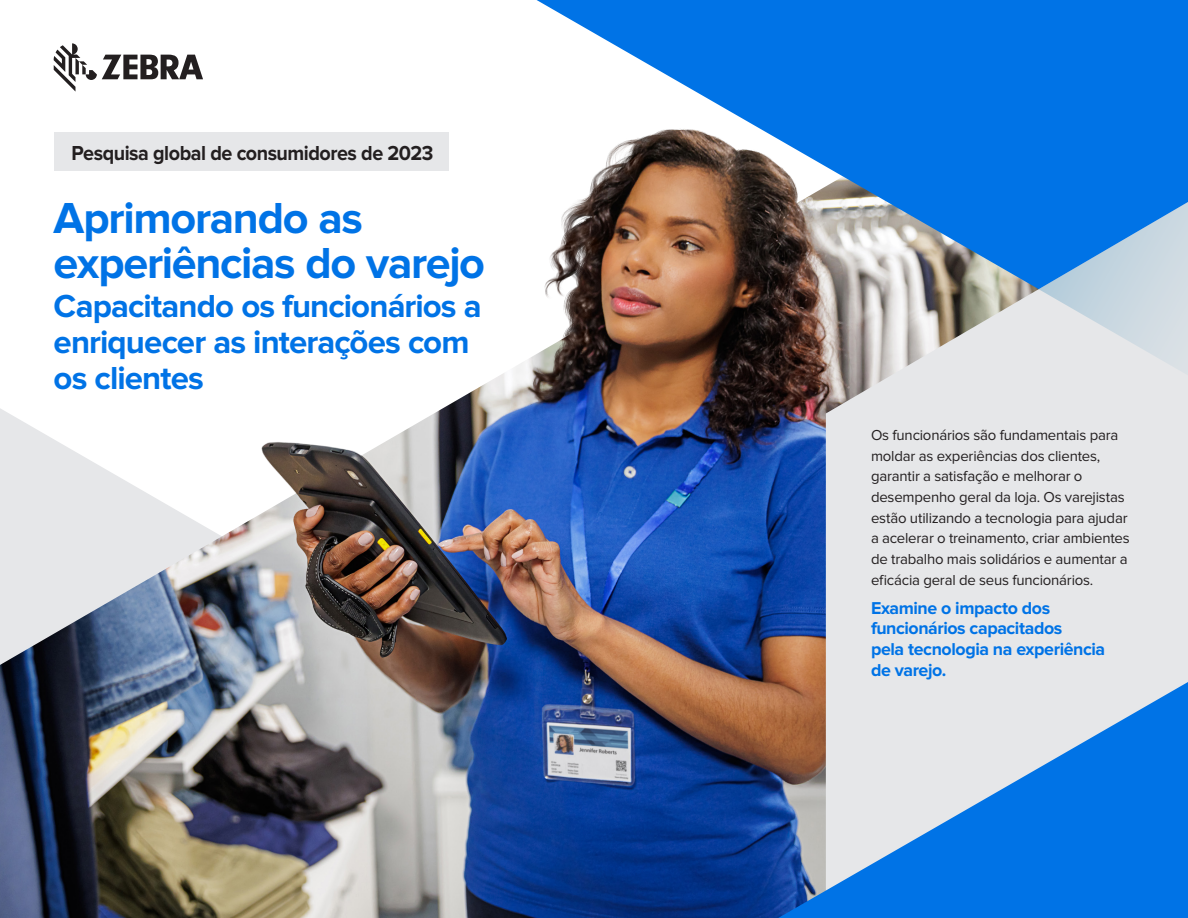
<style>
.page{position:relative;width:1188px;height:918px;background:#fff}
.page>*{position:absolute;margin:0;border:0;box-sizing:border-box;transform-origin:0 0}
.Body{font:700 45px/45px "Proxima Nova";letter-spacing:-.03em;color:#0073e6}
.Body-2{font:700 33px/36px "Proxima Nova";letter-spacing:-.025em;color:#0073e6}
.Body_copy{font:700 21px "Proxima Nova";letter-spacing:-.025em;color:#231f20;scale:.94 1}
.Body-3{font:700 17.85px/20.7px "Proxima Nova";letter-spacing:-.025em;color:#0073e6}
.Body-4{font:15px/20.7px "Proxima Nova";letter-spacing:-.015em;color:#231f20}
</style>
<div class="page">
<img style="left:0;top:408px;width:252px;height:510px">
<svg style="left:537px;top:0;width:651px;height:202px;background:#2285e9"></svg>
<svg style="left:54px;top:43px;width:149px;height:49px"></svg>
<img style="left:252px;top:128px;width:599px;height:790px">
<div style="left:826px;top:438px;width:362px;height:244px;background:#e6e7e9"></div>
<svg style="left:826px;top:202px;width:362px;height:236px;background:#b0c3d5"></svg>
<svg style="left:778px;top:682px;width:410px;height:236px;background:#68a0db"></svg>
<div style="left:54px;top:132px;width:395px;height:39px;background:#e6e7e9"></div>
<p class="Body_copy" style="left:72px;top:140px;width:386px">Pesquisa global de consumidores de 2023</p>
<p class="Body" style="left:54px;top:196px;width:433px">Aprimorando as experiências do varejo</p>
<p class="Body-2" style="left:54px;top:288px;width:430px">Capacitando os funcionários a enriquecer as interações com os clientes</p>
<p class="Body-4" style="left:871px;top:425px;width:260px">Os funcionários são fundamentais para moldar as experiências dos clientes, garantir a satisfação e melhorar o desempenho geral da loja. Os varejistas estão utilizando a tecnologia para ajudar a acelerar o treinamento, criar ambientes de trabalho mais solidários e aumentar a eficácia geral de seus funcionários.</p>
<p class="Body-3" style="left:871px;top:598px;width:236px">Examine o impacto dos funcionários capacitados<br>pela tecnologia na experiência de varejo.</p>
</div>
